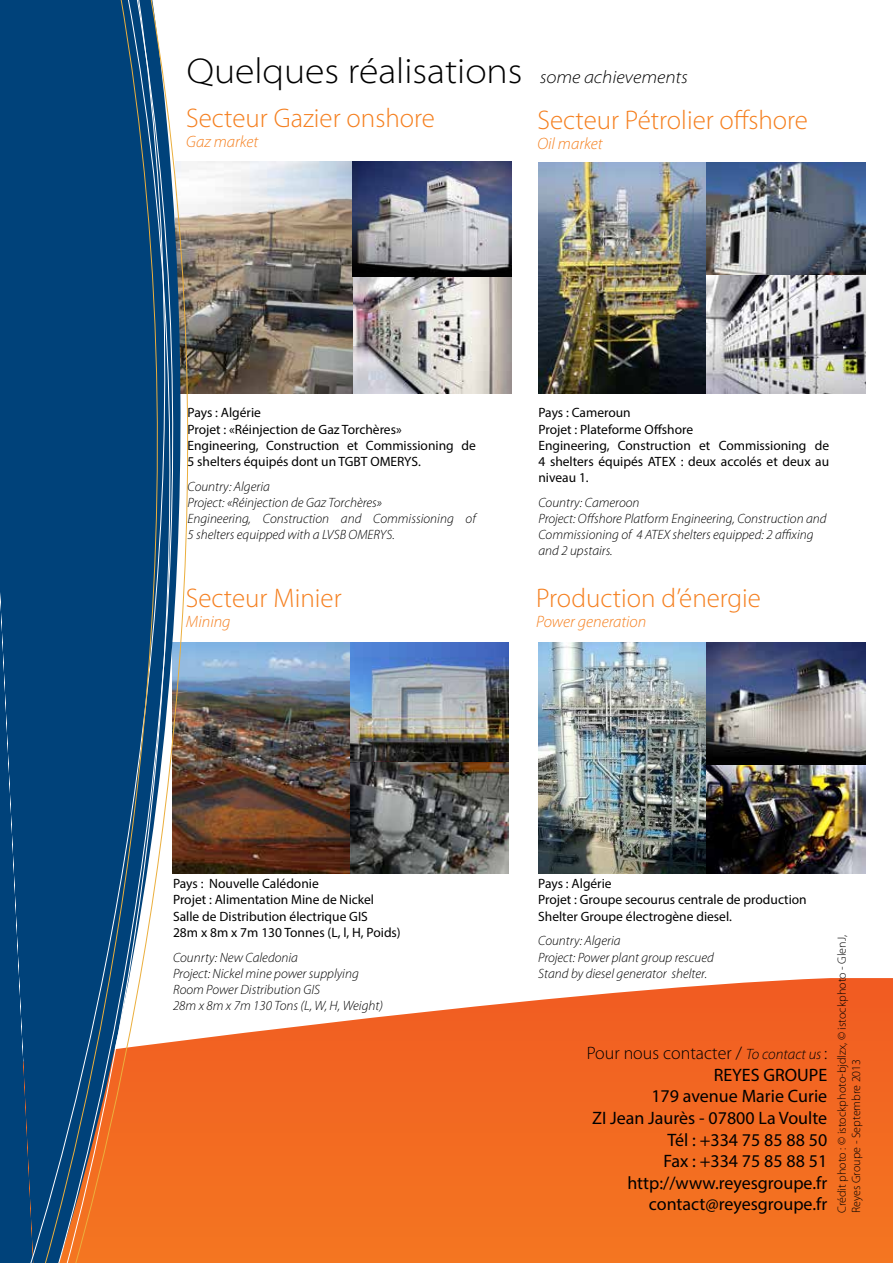
<style>
.page{position:relative;width:893px;height:1263px;background:#fff}
.page>*{position:absolute;margin:0;border:0;box-sizing:border-box;transform-origin:0 0}
.t1{font:300 semi-expanded 36px "Myriad Pro";color:#000}
.t2{font:300 27px "Myriad Pro";color:#f58020}
.t3{font:18px/21.6px "Myriad Pro";color:#000;text-align:right}
.t4{font:italic 300 16.5px "Myriad Pro";color:#f58020}
.t5{font:13.5px/16.2px "Myriad Pro";color:#000}
.t6{font:italic 300 13.5px/16.2px "Myriad Pro";color:#000}
.t7{font:300 12px/14.4px "Myriad Pro";color:#000}
.s1{font-style:italic;font-size:18px}
.s2{font-weight:300}
.s3{font-weight:300;font-style:italic;font-size:15px}
</style>
<div class="page">
<img style="left:200px;top:162px;width:312px;height:232px">
<img style="left:200px;top:642px;width:309px;height:231px">
<svg style="left:200px;top:978px;width:693px;height:285px;background:#f37634"></svg>
<div style="left:0;top:0;width:29px;height:1263px;background:#00427a"></div>
<div style="left:29px;top:0;width:14px;height:1263px;background:#00427a"></div>
<svg style="left:43px;top:0;width:157px;height:1263px;background:#4d6781"></svg>
<img style="left:538px;top:162px;width:168px;height:231px">
<img style="left:706px;top:162px;width:160px;height:231px">
<img style="left:706px;top:765px;width:160px;height:108px">
<img style="left:538px;top:642px;width:168px;height:231px">
<img style="left:706px;top:642px;width:160px;height:123px">
<h1 class="t1" style="left:187px;top:49px;width:503px">Quelques réalisations <span class="s1">some achievements</span></h1>
<h2 class="t2" style="left:186px;top:102px;width:250px">Secteur Gazier onshore</h2>
<p class="t4" style="left:186px;top:131px;width:74px">Gaz market</p>
<h2 class="t2" style="left:537px;top:104px;width:272px">Secteur Pétrolier offshore</h2>
<p class="t4" style="left:537px;top:133px;width:67px">Oil market</p>
<p class="t5" style="left:188px;top:404px;width:290px">Pays : Algérie<br>Projet : «Réinjection de Gaz Torchères» Engineering, Construction et Commissioning de 5 shelters équipés dont un TGBT OMERYS.</p>
<p class="t6" style="left:188px;top:478px;width:290px">Country: Algeria<br>Project: «Réinjection de Gaz Torchères»<br>Engineering, Construction and Commissioning of 5 shelters equipped with a LVSB OMERYS.</p>
<h2 class="t2" style="left:186px;top:582px;width:157px">Secteur Minier</h2>
<p class="t4" style="left:186px;top:611px;width:46px">Mining</p>
<p class="t5" style="left:538px;top:404px;width:292px">Pays : Cameroun<br>Projet : Plateforme Offshore<br>Engineering, Construction et Commissioning de<br>4 shelters équipés ATEX : deux accolés et deux au niveau 1.</p>
<p class="t6" style="left:538px;top:494px;width:290px">Country: Cameroon<br>Project: Offshore Platform Engineering, Construction and Commissioning of 4 ATEX shelters equipped: 2 affixing and 2 upstairs.</p>
<h2 class="t2" style="left:536px;top:582px;width:226px">Production d’énergie</h2>
<p class="t4" style="left:536px;top:611px;width:112px">Power generation</p>
<p class="t5" style="left:173px;top:875px;width:229px">Pays : Nouvelle Calédonie<br>Projet : Alimentation Mine de Nickel Salle de Distribution électrique GIS<br>28m x 8m x 7m 130 Tonnes (L, l, H, Poids)</p>
<p class="t6" style="left:173px;top:949px;width:211px">Counrty: New Caledonia<br>Project: Nickel mine power supplying<br>Room Power Distribution GIS<br>28m x 8m x 7m 130 Tons (L, W, H, Weight)</p>
<p class="t5" style="left:538px;top:875px;width:270px">Pays : Algérie<br>Projet : Groupe secourus centrale de production<br>Shelter Groupe électrogène diesel.</p>
<p class="t6" style="left:538px;top:932px;width:177px">Country: Algeria<br>Project: Power plant group rescued<br>Stand by diesel generator shelter.</p>
<h3 class="t3" style="left:587px;top:1042px;width:242px"><span class="s2">Pour nous contacter /</span> <span class="s3">To contact us</span> <span class="s2">:<br></span>REYES GROUPE<br>179 avenue Marie Curie<br>ZI Jean Jaurès - 07800 La Voulte<br>Tél : +334 75 85 88 50<br>Fax : +334 75 85 88 51 http://www.reyesgroupe.fr contact@reyesgroupe.fr</h3>
<p class="t7" style="left:834px;top:1213px;width:279px;rotate:-90deg">Crédit photo : © istockphoto-bjdlzx, © istockphoto - GlenJ,<br>Reyes Groupe - Septembre 2013</p>
</div>
